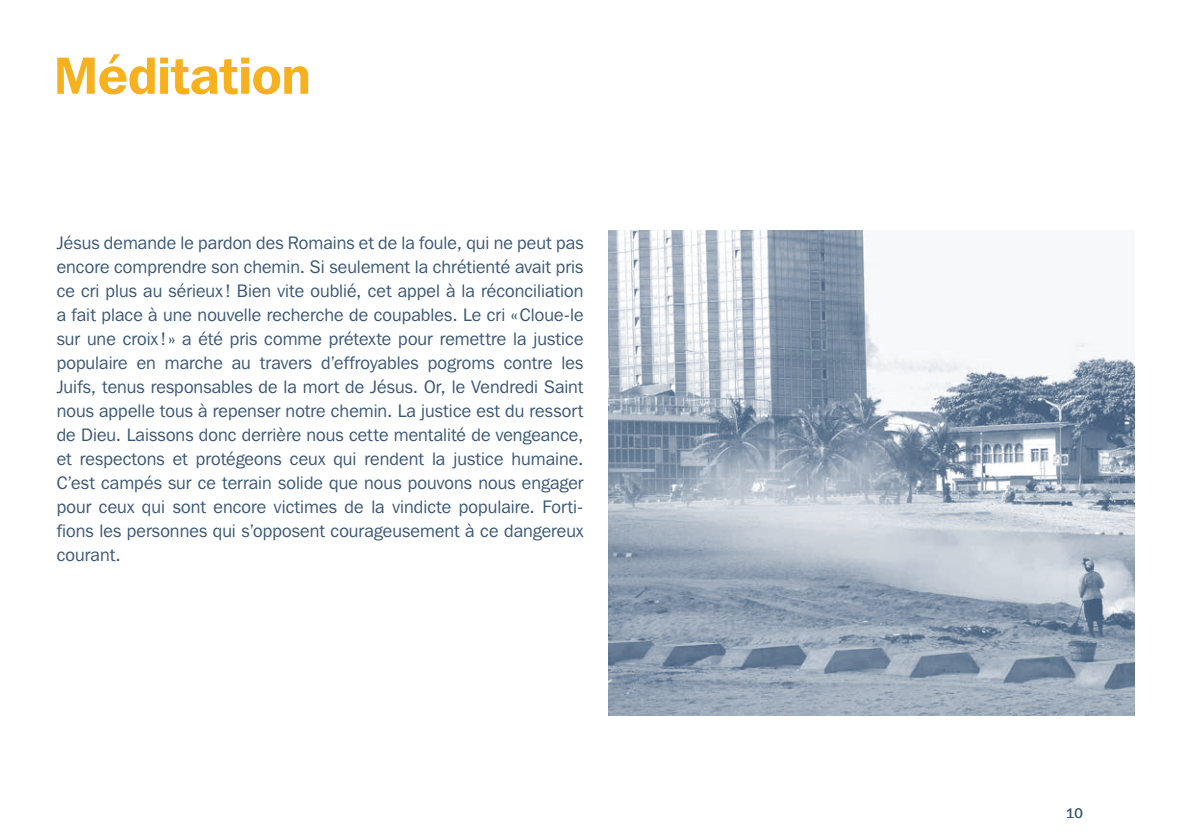
<style>
.page{position:relative;width:1191px;height:840px;background:#fff}
.page>*{position:absolute;margin:0;border:0;box-sizing:border-box;transform-origin:0 0}
.t1{font:600 52px "Franklin Gothic IT Cby BT";letter-spacing:-.005em;color:#f8b11e}
.t2{font:18px/24px "Franklin Gothic IT Cby BT";letter-spacing:.005em;color:#3a5675;text-align:justify}
.t3{font:14px "Franklin Gothic";color:#3a5675}
</style>
<div class="page">
<img style="left:608px;top:230px;width:526px;height:485px">
<h1 class="t1" style="left:54px;top:43px;width:258px">Méditation</h1>
<p class="t2" style="left:57px;top:230px;width:528px">Jésus demande le pardon des Romains et de la foule, qui ne peut pas encore comprendre son chemin. Si seulement la chrétienté avait pris ce cri plus au sérieux ! Bien vite oublié, cet appel à la réconciliation a fait place à une nouvelle recherche de coupables. Le cri «Cloue-le sur une croix !» a été pris comme prétexte pour remettre la justice populaire en marche au travers d’effroyables pogroms contre les Juifs, tenus responsables de la mort de Jésus. Or, le Vendredi Saint nous appelle tous à repenser notre chemin. La justice est du ressort de Dieu. Laissons donc derrière nous cette mentalité de vengeance, et respectons et protégeons ceux qui rendent la justice humaine.<br>C’est campés sur ce terrain solide que nous pouvons nous engager pour ceux qui sont encore victimes de la vindicte populaire. Forti&shy;fions les personnes qui s’opposent courageusement à ce dangereux courant.</p>
<p class="t3" style="left:1066px;top:805px;width:18px">10</p>
</div>
